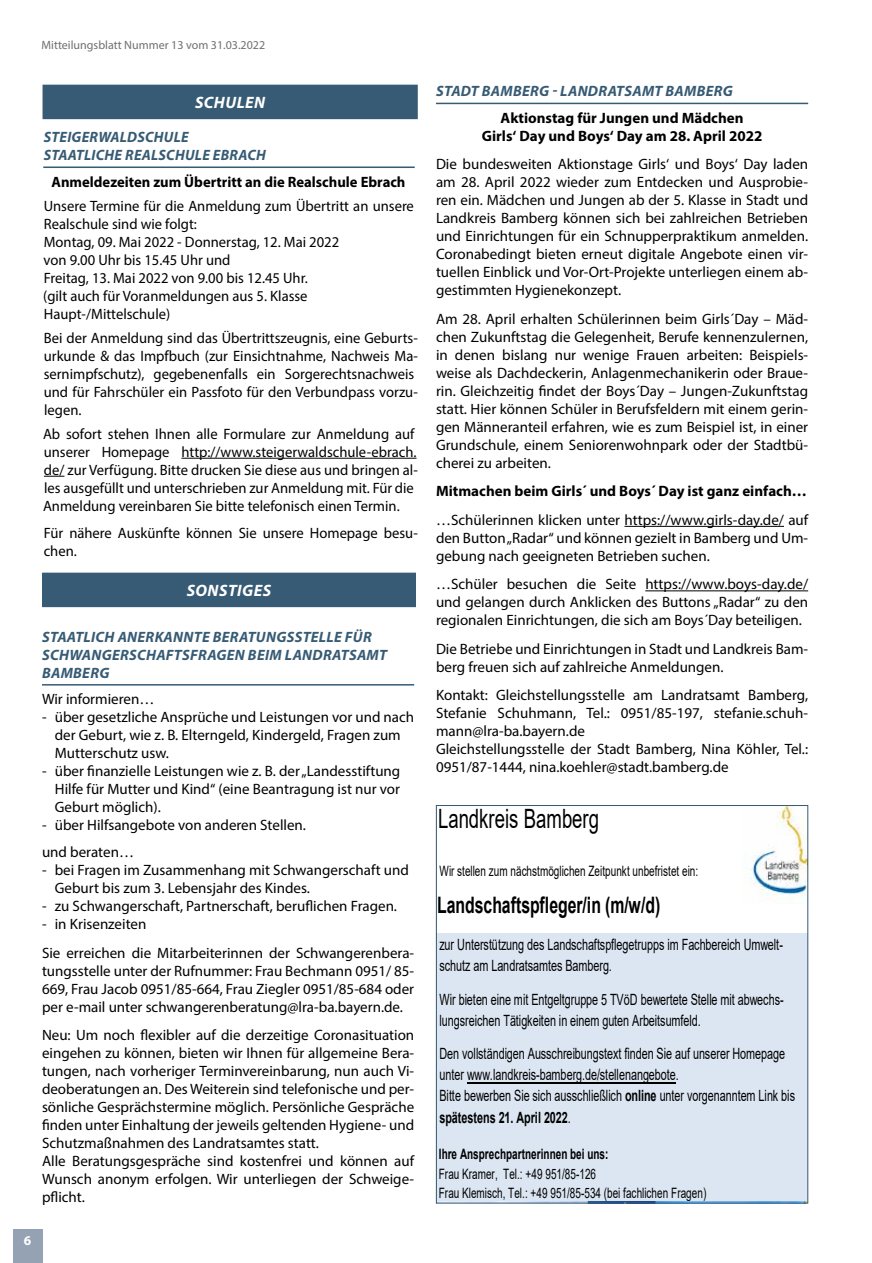
<style>
.page{position:relative;width:872px;height:1263px;background:#fff}
.page>*{position:absolute;margin:0;border:0;box-sizing:border-box;transform-origin:0 0}
.t1{font:26.55px "Arial";color:#000;scale:.7 1}
.t2{font:700 22.65px "Arial";color:#000;scale:.7 1}
.t3{font:italic 700 16.5px "Myriad Pro";letter-spacing:.03em;color:#fff}
.t4{font:15.6px/21.1px "Arial";color:#000;scale:.7 1}
.t5{font:15px/18px "Myriad Pro";color:#000}
.t6{font:italic 700 15px/18px "Myriad Pro";letter-spacing:.02em;color:#375b74}
.t7{font:700 15px/18px "Myriad Pro";color:#000;text-align:center}
.t8{font:14.25px/19.6px "Arial";color:#000;scale:.7 1}
.t9{font:700 14.25px "Arial";color:#000;scale:.7 1}
.t10{font:700 13.5px "Myriad Pro";color:#fff}
.t11{font:12px "Myriad Pro";color:#706f6f}
.s1{font-weight:700}
</style>
<div class="page">
<div style="left:42px;top:573px;width:374px;height:34px;background:#375b74"></div>
<div style="left:43px;top:85px;width:375px;height:34px;background:#375b74"></div>
<svg style="left:438px;top:807px;width:368px;height:394px;fill:#dce6f2"></svg>
<div style="left:436px;top:805px;width:372px;height:398px;border:1px solid #375b74"></div>
<hr style="left:43px;top:166px;width:372px;height:2px;background:#375b74">
<hr style="left:181px;top:458px;width:235px;height:1px;background:#000">
<svg style="left:44px;top:476px;width:20px;height:1px"></svg>
<hr style="left:42px;top:684px;width:372px;height:1px;background:#375b74">
<hr style="left:436px;top:103px;width:372px;height:1px;background:#375b74">
<hr style="left:624px;top:526px;width:160px;height:1px;background:#000">
<hr style="left:645px;top:590px;width:163px;height:1px;background:#000">
<div style="left:13px;top:1229px;width:30px;height:34px;background:#95a2b3"></div>
<p class="t11" style="left:41px;top:38px;width:225px">Mitteilungsblatt Nummer 13 vom 31.03.2022</p>
<p class="t3" style="left:195px;top:92px;width:72px">SCHULEN</p>
<p class="t6" style="left:44px;top:127px;width:224px">STEIGERWALDSCHULE<br>STAATLICHE REALSCHULE EBRACH</p>
<p class="t7" style="left:52px;top:172px;width:355px">Anmeldezeiten zum Übertritt an die Realschule Ebrach</p>
<p class="t5" style="left:43px;top:196px;width:372px">Unsere Termine für die Anmeldung zum Übertritt an unsere Realschule sind wie folgt:<br>Montag, 09. Mai 2022 - Donnerstag, 12. Mai 2022<br>von 9.00 Uhr bis 15.45 Uhr und<br>Freitag, 13. Mai 2022 von 9.00 bis 12.45 Uhr.<br>(gilt auch für Voranmeldungen aus 5. Klasse Haupt-/Mittelschule)</p>
<p class="t5" style="left:44px;top:328px;width:376px">Bei der Anmeldung sind das Übertrittszeugnis, eine Geburts&shy;urkunde &amp; das Impfbuch (zur Einsichtnahme, Nachweis Ma&shy;sernimpfschutz), gegebenenfalls ein Sorgerechtsnachweis und für Fahrschüler ein Passfoto für den Verbundpass vorzu&shy;legen.</p>
<p class="t5" style="left:43px;top:424px;width:376px">Ab sofort stehen Ihnen alle Formulare zur Anmeldung auf unserer Homepage http://www.steigerwaldschule-ebrach. de/ zur Verfügung. Bitte drucken Sie diese aus und bringen al&shy;les ausgefüllt und unterschrieben zur Anmeldung mit. Für die Anmeldung vereinbaren Sie bitte telefonisch einen Termin.</p>
<p class="t5" style="left:44px;top:523px;width:376px">Für nähere Auskünfte können Sie unsere Homepage besu&shy;chen.</p>
<p class="t3" style="left:187px;top:580px;width:86px">SONSTIGES</p>
<p class="t6" style="left:42px;top:627px;width:346px">STAATLICH ANERKANNTE BERATUNGSSTELLE FÜR<br>SCHWANGERSCHAFTSFRAGEN BEIM LANDRATSAMT<br>BAMBERG</p>
<p class="t5" style="left:42px;top:690px;width:114px">Wir informieren…</p>
<p class="t5" style="left:55px;top:708px;width:361px;text-indent:-13px">- über gesetzliche Ansprüche und Leistungen vor und nach der Geburt, wie z. B. Elterngeld, Kindergeld, Fragen zum<br>Mutterschutz usw.</p>
<p class="t5" style="left:55px;top:762px;width:347px;text-align:justify;text-indent:-13px">- über finanzielle Leistungen wie z. B. der „Landesstiftung Hilfe für Mutter und Kind“ (eine Beantragung ist nur vor Geburt möglich).</p>
<p class="t5" style="left:42px;top:811px;width:265px;line-height:27px">- über Hilfsangebote von anderen Stellen. und beraten…</p>
<p class="t5" style="left:55px;top:861px;width:356px;text-indent:-13px">- bei Fragen im Zusammenhang mit Schwangerschaft und<br>Geburt bis zum 3. Lebensjahr des Kindes.</p>
<p class="t5" style="left:42px;top:897px;width:356px">- zu Schwangerschaft, Partnerschaft, beruflichen Fragen.</p>
<p class="t5" style="left:42px;top:910px;width:374px;line-height:28.5px">- in Krisenzeiten<br>Sie erreichen die Mitarbeiterinnen der Schwangerenbera-</p>
<p class="t5" style="left:42px;top:961px;width:374px;text-align:justify">tungsstelle unter der Rufnummer: Frau Bechmann 0951/ 85- 669, Frau Jacob 0951/85-664, Frau Ziegler 0951/85-684 oder per e-mail unter schwangerenberatung@lra-ba.bayern.de.</p>
<p class="t5" style="left:42px;top:1026px;width:374px">Neu: Um noch flexibler auf die derzeitige Coronasituation eingehen zu können, bieten wir Ihnen für allgemeine Bera&shy;tungen, nach vorheriger Terminvereinbarung, nun auch Vi&shy;deoberatungen an. Des Weiterein sind telefonische und per&shy;sönliche Gesprächstermine möglich. Persönliche Gespräche finden unter Einhaltung der jeweils geltenden Hygiene- und Schutzmaßnahmen des Landratsamtes statt.<br>Alle Beratungsgespräche sind kostenfrei und können auf Wunsch anonym erfolgen. Wir unterliegen der Schweige&shy;pflicht.</p>
<p class="t10" style="left:24px;top:1231px;width:9px">6</p>
<p class="t6" style="left:436px;top:82px;width:298px">STADT BAMBERG - LANDRATSAMT BAMBERG</p>
<p class="t7" style="left:482px;top:108px;width:282px">Aktionstag für Jungen und Mädchen<br>Girls‘ Day und Boys‘ Day am 28. April 2022</p>
<p class="t5" style="left:436px;top:155px;width:374px;text-align:justify">Die bundesweiten Aktionstage Girls‘ und Boys‘ Day laden am 28. April 2022 wieder zum Entdecken und Ausprobie&shy;ren ein. Mädchen und Jungen ab der 5. Klasse in Stadt und Landkreis Bamberg können sich bei zahlreichen Betrieben und Einrichtungen für ein Schnupperpraktikum anmelden.<br>Coronabedingt bieten erneut digitale Angebote einen vir&shy;tuellen Einblick und Vor-Ort-Projekte unterliegen einem ab&shy;gestimmten Hygienekonzept.</p>
<p class="t5" style="left:436px;top:310px;width:374px;text-align:justify">Am 28. April erhalten Schülerinnen beim Girls´Day – Mäd&shy;chen Zukunftstag die Gelegenheit, Berufe kennenzulernen, in denen bislang nur wenige Frauen arbeiten: Beispiels&shy;weise als Dachdeckerin, Anlagenmechanikerin oder Braue&shy;rin. Gleichzeitig findet der Boys´Day – Jungen-Zukunftstag statt. Hier können Schüler in Berufsfeldern mit einem gerin&shy;gen Männeranteil erfahren, wie es zum Beispiel ist, in einer Grundschule, einem Seniorenwohnpark oder der Stadtbü&shy;cherei zu arbeiten.</p>
<p class="t7" style="left:436px;top:482px;width:372px">Mitmachen beim Girls´ und Boys´ Day ist ganz einfach…</p>
<p class="t5" style="left:436px;top:511px;width:374px;text-align:justify">…Schülerinnen klicken unter https://www.girls-day.de/ auf den Button „Radar“ und können gezielt in Bamberg und Um&shy;gebung nach geeigneten Betrieben suchen.</p>
<p class="t5" style="left:436px;top:575px;width:374px;text-align:justify">…Schüler besuchen die Seite https://www.boys-day.de/ und gelangen durch Anklicken des Buttons „Radar“ zu den regionalen Einrichtungen, die sich am Boys´Day beteiligen.</p>
<p class="t5" style="left:436px;top:640px;width:374px">Die Betriebe und Einrichtungen in Stadt und Landkreis Bam&shy;berg freuen sich auf zahlreiche Anmeldungen.</p>
<p class="t5" style="left:436px;top:686px;width:374px">Kontakt: Gleichstellungsstelle am Landratsamt Bamberg, Stefanie Schuhmann, Tel.: 0951/85-197, stefanie.schuh&shy;mann@lra-ba.bayern.de<br>Gleichstellungsstelle der Stadt Bamberg, Nina Köhler, Tel.:<br>0951/87-1444, nina.koehler@stadt.bamberg.de</p>
<h1 class="t1" style="left:438px;top:800px;width:231px">Landkreis Bamberg</h1>
<p class="t8" style="left:439px;top:861px;width:371px">Wir stellen zum nächstmöglichen Zeitpunkt unbefristet ein:</p>
<h2 class="t2" style="left:437px;top:889px;width:320px">Landschaftspfleger/in (m/w/d)</h2>
<p class="t4" style="left:439px;top:934px;width:492px">zur Unterstützung des Landschaftspflegetrupps im Fachbereich Umwelt&shy;schutz am Landratsamtes Bamberg.</p>
<p class="t4" style="left:439px;top:988px;width:493px">Wir bieten eine mit Entgeltgruppe 5 TVöD bewertete Stelle mit abwechs&shy;lungsreichen Tätigkeiten in einem guten Arbeitsumfeld.</p>
<p class="t4" style="left:439px;top:1043px;width:509px">Den vollständigen Ausschreibungstext finden Sie auf unserer Homepage unter www.landkreis-bamberg.de/stellenangebote.<br>Bitte bewerben Sie sich ausschließlich <span class="s1">online</span> unter vorgenanntem Link bis <span class="s1">spätestens 21. April 2022</span>.</p>
<p class="t9" style="left:439px;top:1144px;width:244px">Ihre Ansprechpartnerinnen bei uns:</p>
<p class="t8" style="left:439px;top:1164px;width:383px">Frau Kramer, Tel.: +49 951/85-126<br>Frau Klemisch, Tel.: +49 951/85-534 (bei fachlichen Fragen)</p>
</div>
